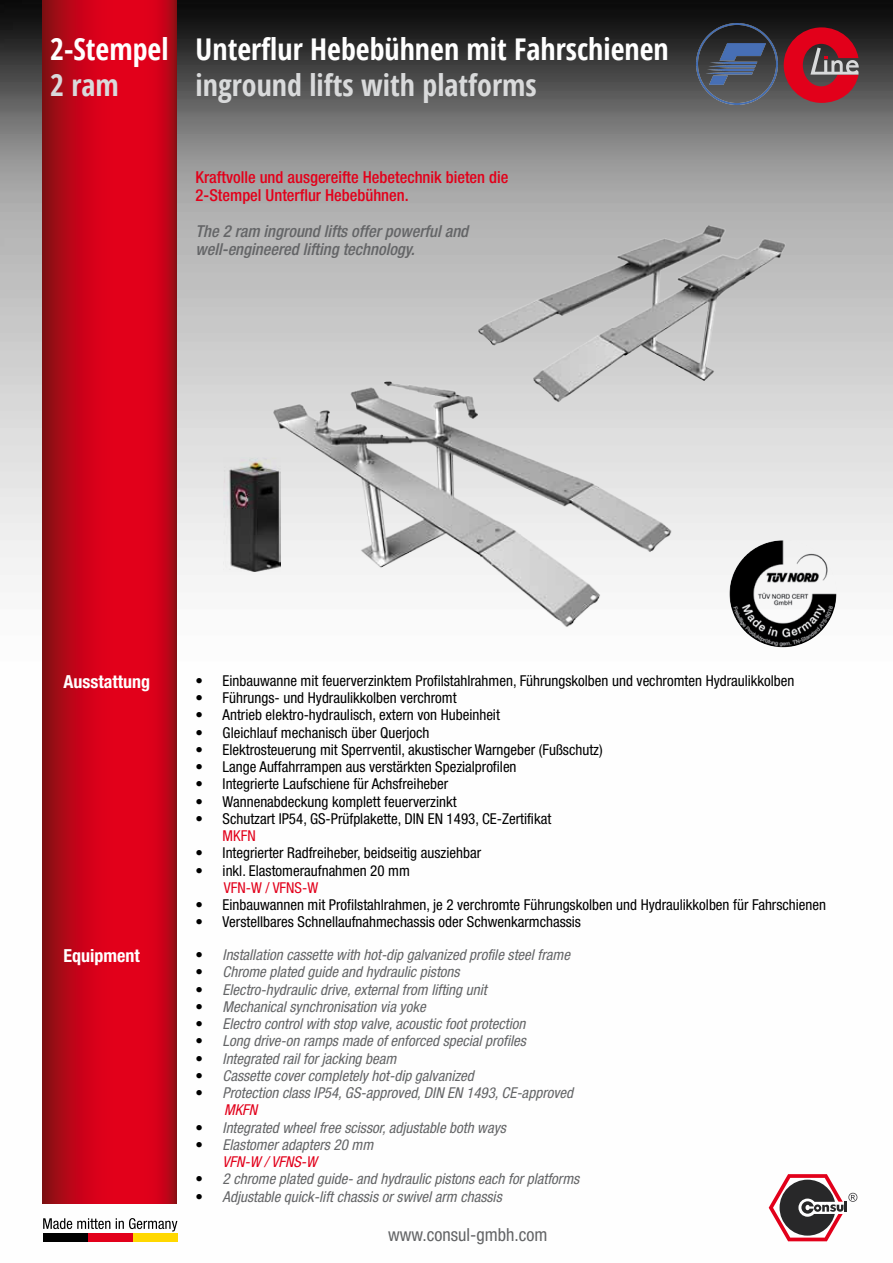
<style>
.page{position:relative;width:893px;height:1263px;background:#fff}
.page>*{position:absolute;margin:0;border:0;box-sizing:border-box;transform-origin:0 0}
.t1{font:700 condensed 30px "Open Sans";color:#fff}
.t2{font:700 condensed 30px "Open Sans";color:#d9dadb}
.t3{font:700 condensed 18px "Helvetica Neue";color:#fff}
.t4{font:condensed 18px "Helvetica Neue";color:#646567}
.t5{font:500 condensed 16.5px/18px "Helvetica Neue";color:#e2001a}
.t6{font:italic 500 condensed 16.5px/18px "Helvetica Neue";color:#646567}
.t7{font:condensed 15px "Helvetica Neue";color:#000}
.t8{font:italic condensed 15px/17.2px "Helvetica Neue";color:#646567}
.t9{font:condensed 15px "Helvetica Neue";color:#e2001a}
.s1{font-style:normal;color:#000}
.s2{color:#e2001a}
</style>
<div class="page">
<img style="left:0;top:0;width:893px;height:1242px">
<svg style="left:43px;top:0;width:133px;height:1203px;background:#c80318"></svg>
<div style="left:43px;top:1233px;width:45px;height:8px;background:#000"></div>
<div style="left:88px;top:1233px;width:45px;height:8px;background:#e2001a"></div>
<div style="left:133px;top:1233px;width:45px;height:8px;background:#ffd800"></div>
<svg style="left:43px;top:1218px;width:67px;height:11px"></svg>
<svg style="left:116px;top:1218px;width:61px;height:13px"></svg>
<svg style="left:769px;top:1174px;width:92px;height:67px"></svg>
<svg style="left:784px;top:27px;width:75px;height:76px;background:#9e2936"></svg>
<img style="left:262px;top:371px;width:416px;height:260px">
<img style="left:464px;top:226px;width:321px;height:192px">
<img style="left:729px;top:540px;width:107px;height:107px;border-radius:53px">
<img style="left:223px;top:458px;width:57px;height:113px">
<img style="left:696px;top:24px;width:81px;height:81px">
<h1 class="t1" style="left:50px;top:28px;width:120px">2-Stempel</h1>
<h1 class="t2" style="left:50px;top:64px;width:70px">2 ram</h1>
<h1 class="t1" style="left:196px;top:28px;width:475px">Unterflur Hebebühnen mit Fahrschienen</h1>
<h1 class="t2" style="left:196px;top:64px;width:343px">inground lifts with platforms</h1>
<p class="t5" style="left:196px;top:168px;width:314px">Kraftvolle und ausgereifte Hebetechnik bieten die<br>2-Stempel Unterflur Hebebühnen.</p>
<p class="t6" style="left:196px;top:222px;width:274px">The 2 ram inground lifts offer powerful and well-engineered lifting technology.</p>
<p class="t3" style="left:64px;top:671px;width:88px">Ausstattung</p>
<p class="t3" style="left:64px;top:945px;width:78px">Equipment</p>
<p class="t7" style="left:196px;top:672px;width:600px">• Einbauwanne mit feuerverzinktem Profilstahlrahmen, Führungskolben und vechromten Hydraulikkolben</p>
<p class="t7" style="left:196px;top:689px;width:263px">• Führungs- und Hydraulikkolben verchromt</p>
<p class="t7" style="left:196px;top:706px;width:306px">• Antrieb elektro-hydraulisch, extern von Hubeinheit</p>
<p class="t7" style="left:196px;top:724px;width:235px">• Gleichlauf mechanisch über Querjoch</p>
<p class="t7" style="left:196px;top:741px;width:409px">• Elektrosteuerung mit Sperrventil, akustischer Warngeber (Fußschutz)</p>
<p class="t7" style="left:196px;top:758px;width:322px">• Lange Auffahrrampen aus verstärkten Spezialprofilen</p>
<p class="t7" style="left:196px;top:775px;width:254px">• Integrierte Laufschiene für Achsfreiheber</p>
<p class="t7" style="left:196px;top:793px;width:263px">• Wannenabdeckung komplett feuerverzinkt</p>
<p class="t7" style="left:196px;top:810px;width:357px">• Schutzart IP54, GS-Prüfplakette, DIN EN 1493, CE-Zertifikat</p>
<p class="t9" style="left:223px;top:827px;width:35px">MKFN</p>
<p class="t7" style="left:196px;top:844px;width:287px">• Integrierter Radfreiheber, beidseitig ausziehbar</p>
<p class="t7" style="left:196px;top:862px;width:216px">• inkl. Elastomeraufnahmen 20 mm</p>
<p class="t9" style="left:224px;top:879px;width:96px">VFN-W / VFNS-W</p>
<p class="t7" style="left:196px;top:896px;width:632px">• Einbauwannen mit Profilstahlrahmen, je 2 verchromte Führungskolben und Hydraulikkolben für Fahrschienen</p>
<p class="t7" style="left:196px;top:913px;width:387px">• Verstellbares Schnellaufnahmechassis oder Schwenkarmchassis</p>
<p class="t8" style="left:196px;top:946px;width:376px"><span class="s1">•</span> Installation cassette with hot-dip galvanized profile steel frame</p>
<p class="t8" style="left:196px;top:963px;width:265px"><span class="s1">•</span> Chrome plated guide and hydraulic pistons</p>
<p class="t8" style="left:196px;top:980px;width:292px"><span class="s1">•</span> Electro-hydraulic drive, external from lifting unit</p>
<p class="t8" style="left:196px;top:998px;width:232px"><span class="s1">•</span> Mechanical synchronisation via yoke</p>
<p class="t8" style="left:196px;top:1015px;width:331px"><span class="s1">•</span> Electro control with stop valve, acoustic foot protection</p>
<p class="t8" style="left:196px;top:1032px;width:332px"><span class="s1">•</span> Long drive-on ramps made of enforced special profiles</p>
<p class="t8" style="left:196px;top:1049px;width:202px"><span class="s1">•</span> Integrated rail for jacking beam</p>
<p class="t8" style="left:196px;top:1067px;width:280px"><span class="s1">•</span> Cassette cover completely hot-dip galvanized</p>
<p class="t8" style="left:224px;top:1084px;width:350px;text-indent:-28px"><span class="s1">•</span> Protection class IP54, GS-approved, DIN EN 1493, CE-approved<br><span class="s2">MKFN</span></p>
<p class="t8" style="left:196px;top:1118px;width:312px"><span class="s1">•</span> Integrated wheel free scissor, adjustable both ways</p>
<p class="t8" style="left:223px;top:1136px;width:152px;text-indent:-27px"><span class="s1">•</span> Elastomer adapters 20 mm<br><span class="s2">VFN-W / VFNS-W</span></p>
<p class="t8" style="left:196px;top:1170px;width:385px"><span class="s1">•</span> 2 chrome plated guide- and hydraulic pistons each for platforms</p>
<p class="t8" style="left:196px;top:1187px;width:308px"><span class="s1">•</span> Adjustable quick-lift chassis or swivel arm chassis</p>
<p class="t4" style="left:388px;top:1224px;width:161px">www.consul-gmbh.com</p>
</div>
